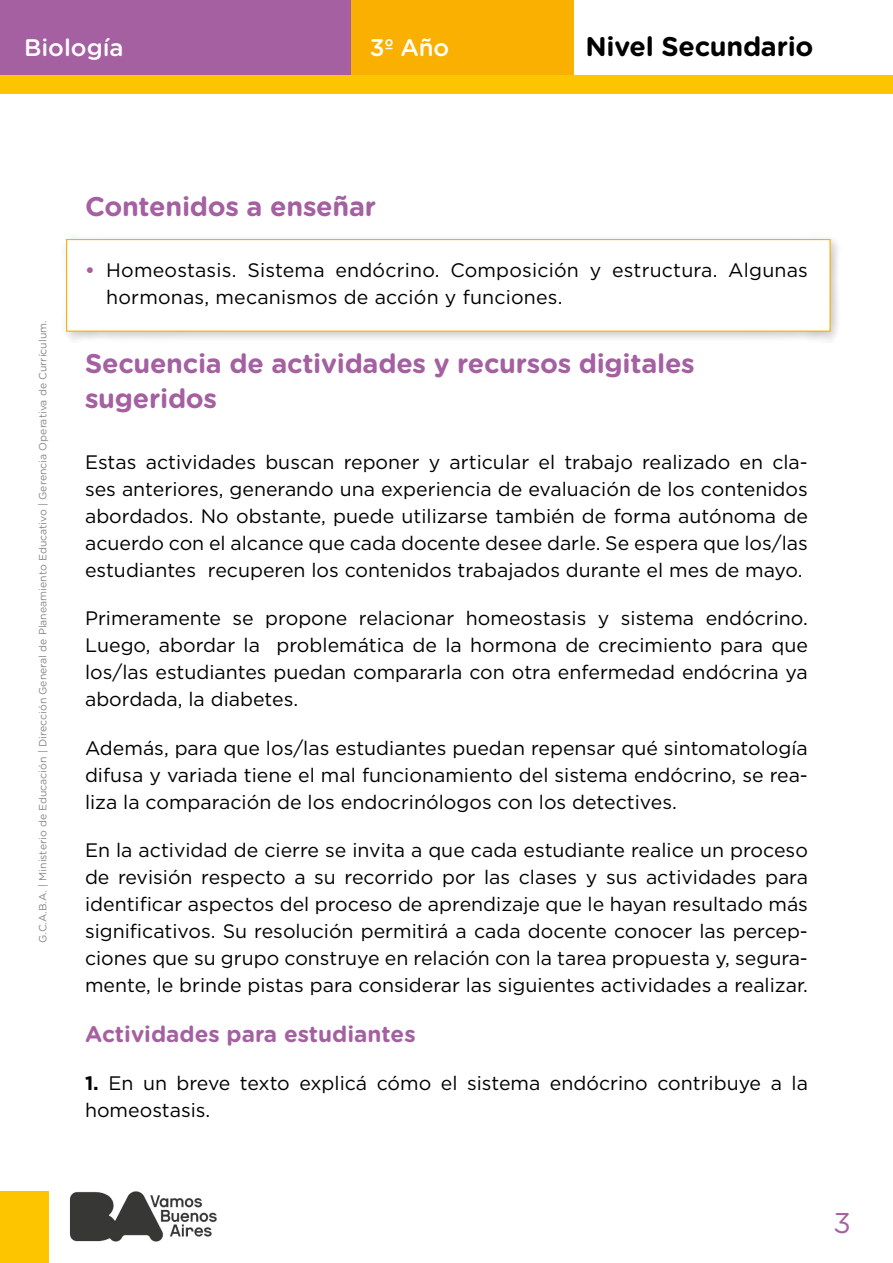
<style>
.page{position:relative;width:893px;height:1263px;background:#fff}
.page>*{position:absolute;margin:0;border:0;box-sizing:border-box;transform-origin:0 0}
.t1{font:28.5px "Gotham Rounded";color:#a460a1}
.t2{font:700 27px/34.5px "Gotham Rounded";letter-spacing:-.01em;color:#a460a1}
.t3{font:700 27px "Gotham Rounded";letter-spacing:-.01em;color:#000}
.t4{font:500 24px "Gotham Rounded";color:#fff}
.t5{font:700 22.5px "Gotham Rounded";color:#a460a1}
.t6{font:19.5px/27px "Gotham";color:#000;text-align:justify}
.t7{font:10.5px "Gotham Rounded";color:#878787}
.s1{font-weight:700;color:#a460a1}
.s2{font-weight:700}
</style>
<div class="page">
<div style="left:0;top:1191px;width:48px;height:72px;background:#fdc500"></div>
<div style="left:0;top:0;width:351px;height:78px;background:#a460a1"></div>
<div style="left:351px;top:0;width:223px;height:78px;background:#f9b000"></div>
<div style="left:0;top:75px;width:893px;height:19px;background:#fdc500"></div>
<div style="left:61px;top:233px;width:780px;height:109px;background:#000;opacity:.22"></div>
<div style="left:66px;top:239px;width:765px;height:93px;background:#fff;border:1px solid #f9b000"></div>
<img style="left:70px;top:1191px;width:147px;height:51px">
<p class="t4" style="left:24px;top:31px;width:101px">Biología</p>
<p class="t4" style="left:370px;top:31px;width:81px">3º Año</p>
<h2 class="t3" style="left:585px;top:27px;width:230px">Nivel Secundario</h2>
<p class="t7" style="left:36px;top:943px;width:624px;rotate:-90deg">G.C.A.B.A. | Ministerio de Educación | Dirección General de Planeamiento Educativo | Gerencia Operativa de Currículum.</p>
<h2 class="t2" style="left:85px;top:188px;width:293px">Contenidos a enseñar</h2>
<p class="t6" style="left:106px;top:256px;width:703px;text-indent:-21px"><span class="s1">•</span> Homeostasis. Sistema endócrino. Composición y estructura. Algunas hormonas, mecanismos de acción y funciones.</p>
<h2 class="t2" style="left:85px;top:345px;width:611px">Secuencia de actividades y recursos digitales sugeridos</h2>
<p class="t6" style="left:85px;top:448px;width:724px">Estas actividades buscan reponer y articular el trabajo realizado en cla&shy;ses anteriores, generando una experiencia de evaluación de los contenidos abordados. No obstante, puede utilizarse también de forma autónoma de acuerdo con el alcance que cada docente desee darle. Se espera que los/las estudiantes recuperen los contenidos trabajados durante el mes de mayo.</p>
<p class="t6" style="left:85px;top:604px;width:724px">Primeramente se propone relacionar homeostasis y sistema endócrino.<br>Luego, abordar la problemática de la hormona de crecimiento para que los/las estudiantes puedan compararla con otra enfermedad endócrina ya abordada, la diabetes.</p>
<p class="t6" style="left:85px;top:734px;width:724px">Además, para que los/las estudiantes puedan repensar qué sintomatología difusa y variada tiene el mal funcionamiento del sistema endócrino, se rea&shy;liza la comparación de los endocrinólogos con los detectives.</p>
<p class="t6" style="left:85px;top:836px;width:724px">En la actividad de cierre se invita a que cada estudiante realice un proceso de revisión respecto a su recorrido por las clases y sus actividades para identificar aspectos del proceso de aprendizaje que le hayan resultado más significativos. Su resolución permitirá a cada docente conocer las percep&shy;ciones que su grupo construye en relación con la tarea propuesta y, segura&shy;mente, le brinde pistas para considerar las siguientes actividades a realizar.</p>
<p class="t5" style="left:85px;top:1017px;width:332px">Actividades para estudiantes</p>
<p class="t6" style="left:85px;top:1069px;width:724px"><span class="s2">1.</span> En un breve texto explicá cómo el sistema endócrino contribuye a la homeostasis.</p>
<h1 class="t1" style="left:833px;top:1203px;width:19px">3</h1>
</div>
